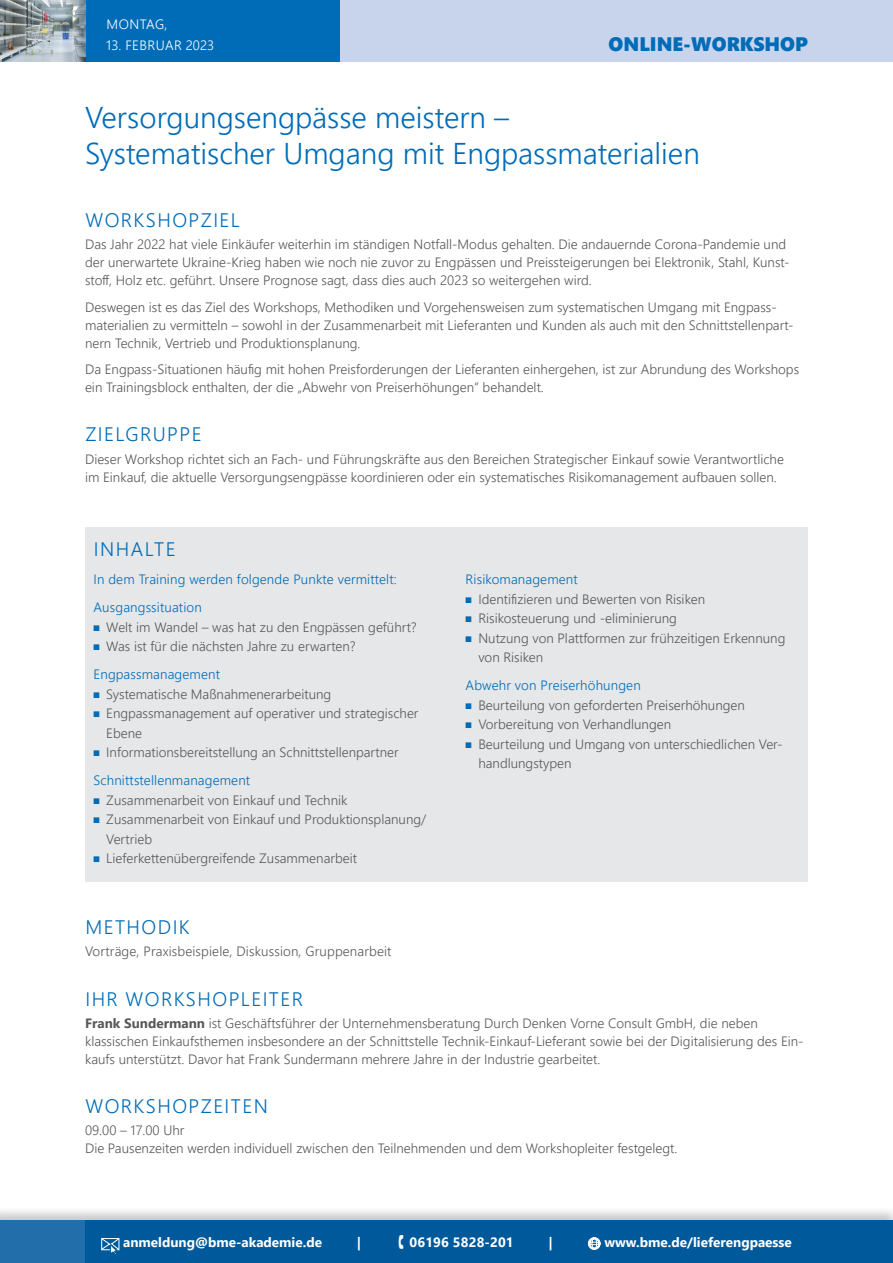
<style>
.page{position:relative;width:893px;height:1263px;background:#fff}
.page>*{position:absolute;margin:0;border:0;box-sizing:border-box;transform-origin:0 0}
.t1{font:300 30px/36px "Segoe UI";color:#006cb7}
.t2{font:300 19.5px "Segoe UI";letter-spacing:.075em;color:#006cb7}
.t3{font:19.5px "Segoe UI Black";color:#006cb7}
.t4{font:300 13.5px/18px "Segoe UI";color:#57585a}
.t5{font:300 13.5px/28px "Segoe UI";letter-spacing:.01em;color:#006cb7}
.t6{font:700 13.5px "Segoe UI";color:#fff}
.t7{font:300 13.5px "Segoe UI";letter-spacing:.035em;color:#fff}
.s1{font-family:"Universal Std Newswith Comm Pi";font-weight:400;font-size:11.25px;color:#006cb7}
.s2{font-weight:700}
</style>
<div class="page">
<div style="left:85px;top:527px;width:723px;height:355px;background:#e6e7e9"></div>
<div style="left:0;top:1206px;width:893px;height:57px;background:#231f20;opacity:.25"></div>
<div style="left:0;top:1220px;width:893px;height:43px;background:#216eaa"></div>
<div style="left:85px;top:1220px;width:808px;height:43px;background:#00599b"></div>
<svg style="left:101px;top:1238px;width:18px;height:16px"></svg>
<div style="left:588px;top:1237px;width:13px;height:13px;border:1px solid #fff;border-radius:50%"></div>
<svg style="left:588px;top:1237px;width:12px;height:13px"></svg>
<div style="left:85px;top:0;width:255px;height:62px;background:#006cb7"></div>
<div style="left:340px;top:0;width:553px;height:62px;background:#c7d4ec"></div>
<img style="left:0;top:0;width:85px;height:62px">
<p class="t7" style="left:107px;top:11px;width:62px">MONTAG,</p>
<p class="t7" style="left:106px;top:32px;width:109px">13. FEBRUAR 2023</p>
<h2 class="t3" style="left:609px;top:30px;width:201px">ONLINE-WORKSHOP</h2>
<h1 class="t1" style="left:85px;top:97px;width:616px">Versorgungsengpässe meistern –<br>Systematischer Umgang mit Engpassmaterialien</h1>
<h2 class="t2" style="left:85px;top:201px;width:156px">WORKSHOPZIEL</h2>
<p class="t4" style="left:85px;top:234px;width:706px">Das Jahr 2022 hat viele Einkäufer weiterhin im ständigen Notfall-Modus gehalten. Die andauernde Corona-Pandemie und der unerwartete Ukraine-Krieg haben wie noch nie zuvor zu Engpässen und Preissteigerungen bei Elektronik, Stahl, Kunst&shy;stoff, Holz etc. geführt. Unsere Prognose sagt, dass dies auch 2023 so weitergehen wird.</p>
<p class="t4" style="left:85px;top:296px;width:710px">Deswegen ist es das Ziel des Workshops, Methodiken und Vorgehensweisen zum systematischen Umgang mit Engpass&shy;materialien zu vermitteln – sowohl in der Zusammenarbeit mit Lieferanten und Kunden als auch mit den Schnittstellenpart&shy;nern Technik, Vertrieb und Produktionsplanung.</p>
<p class="t4" style="left:85px;top:359px;width:716px">Da Engpass-Situationen häufig mit hohen Preisforderungen der Lieferanten einhergehen, ist zur Abrundung des Workshops ein Trainingsblock enthalten, der die „Abwehr von Preiserhöhungen“ behandelt.</p>
<h2 class="t2" style="left:85px;top:416px;width:118px">ZIELGRUPPE</h2>
<p class="t4" style="left:85px;top:448px;width:700px">Dieser Workshop richtet sich an Fach- und Führungskräfte aus den Bereichen Strategischer Einkauf sowie Verantwortliche im Einkauf, die aktuelle Versorgungsengpässe koordinieren oder ein systematisches Risikomanagement aufbauen sollen.</p>
<h2 class="t2" style="left:94px;top:531px;width:83px">INHALTE</h2>
<p class="t5" style="left:94px;top:564px;width:305px">In dem Training werden folgende Punkte vermittelt:<br>Ausgangssituation</p>
<p class="t4" style="left:94px;top:616px;width:325px;line-height:19.5px"><span class="s1">◾</span> Welt im Wandel – was hat zu den Engpässen geführt? <span class="s1">◾</span> Was ist für die nächsten Jahre zu erwarten?</p>
<p class="t5" style="left:94px;top:659px;width:128px">Engpassmanagement</p>
<p class="t4" style="left:94px;top:684px;width:239px"><span class="s1">◾</span> Systematische Maßnahmenerarbeitung</p>
<p class="t4" style="left:94px;top:703px;width:326px"><span class="s1">◾</span> Engpassmanagement auf operativer und strategischer</p>
<p class="t4" style="left:106px;top:723px;width:37px">Ebene</p>
<p class="t4" style="left:94px;top:742px;width:307px"><span class="s1">◾</span> Informationsbereitstellung an Schnittstellenpartner</p>
<p class="t5" style="left:94px;top:765px;width:158px">Schnittstellenmanagement</p>
<p class="t4" style="left:94px;top:790px;width:255px"><span class="s1">◾</span> Zusammenarbeit von Einkauf und Technik</p>
<p class="t4" style="left:94px;top:809px;width:334px"><span class="s1">◾</span> Zusammenarbeit von Einkauf und Produktionsplanung/</p>
<p class="t4" style="left:106px;top:829px;width:47px">Vertrieb</p>
<p class="t4" style="left:94px;top:848px;width:265px"><span class="s1">◾</span> Lieferkettenübergreifende Zusammenarbeit</p>
<p class="t5" style="left:466px;top:564px;width:114px">Risikomanagement</p>
<p class="t4" style="left:466px;top:589px;width:241px"><span class="s1">◾</span> Identifizieren und Bewerten von Risiken</p>
<p class="t4" style="left:466px;top:608px;width:213px"><span class="s1">◾</span> Risikosteuerung und -eliminierung</p>
<p class="t4" style="left:466px;top:628px;width:321px"><span class="s1">◾</span> Nutzung von Plattformen zur frühzeitigen Erkennung</p>
<p class="t4" style="left:478px;top:647px;width:66px">von Risiken</p>
<p class="t5" style="left:466px;top:670px;width:177px">Abwehr von Preiserhöhungen</p>
<p class="t4" style="left:466px;top:695px;width:281px"><span class="s1">◾</span> Beurteilung von geforderten Preiserhöhungen</p>
<p class="t4" style="left:466px;top:714px;width:207px"><span class="s1">◾</span> Vorbereitung von Verhandlungen</p>
<p class="t4" style="left:466px;top:734px;width:318px"><span class="s1">◾</span> Beurteilung und Umgang von unterschiedlichen Ver-</p>
<p class="t4" style="left:478px;top:753px;width:95px">handlungstypen</p>
<h2 class="t2" style="left:85px;top:909px;width:106px">METHODIK</h2>
<p class="t4" style="left:85px;top:941px;width:308px">Vorträge, Praxisbeispiele, Diskussion, Gruppenarbeit</p>
<h2 class="t2" style="left:85px;top:980px;width:219px">IHR WORKSHOPLEITER</h2>
<p class="t4" style="left:85px;top:1013px;width:720px"><span class="s2">Frank Sundermann</span> ist Geschäftsführer der Unternehmensberatung Durch Denken Vorne Consult GmbH, die neben klassischen Einkaufsthemen insbesondere an der Schnittstelle Technik-Einkauf-Lieferant sowie bei der Digitalisierung des Ein&shy;kaufs unterstützt. Davor hat Frank Sundermann mehrere Jahre in der Industrie gearbeitet.</p>
<h2 class="t2" style="left:85px;top:1088px;width:184px">WORKSHOPZEITEN</h2>
<p class="t4" style="left:85px;top:1120px;width:594px">09.00 – 17.00 Uhr<br>Die Pausenzeiten werden individuell zwischen den Teilnehmenden und dem Workshopleiter festgelegt.</p>
<p class="t6" style="left:123px;top:1229px;width:200px">anmeldung@bme-akademie.de</p>
<p class="t6" style="left:357px;top:1229px;width:6px">|</p>
<p class="t6" style="left:410px;top:1229px;width:106px">06196 5828-201</p>
<p class="t6" style="left:549px;top:1229px;width:6px">|</p>
<p class="t6" style="left:604px;top:1229px;width:189px">www.bme.de/lieferengpaesse</p>
</div>
